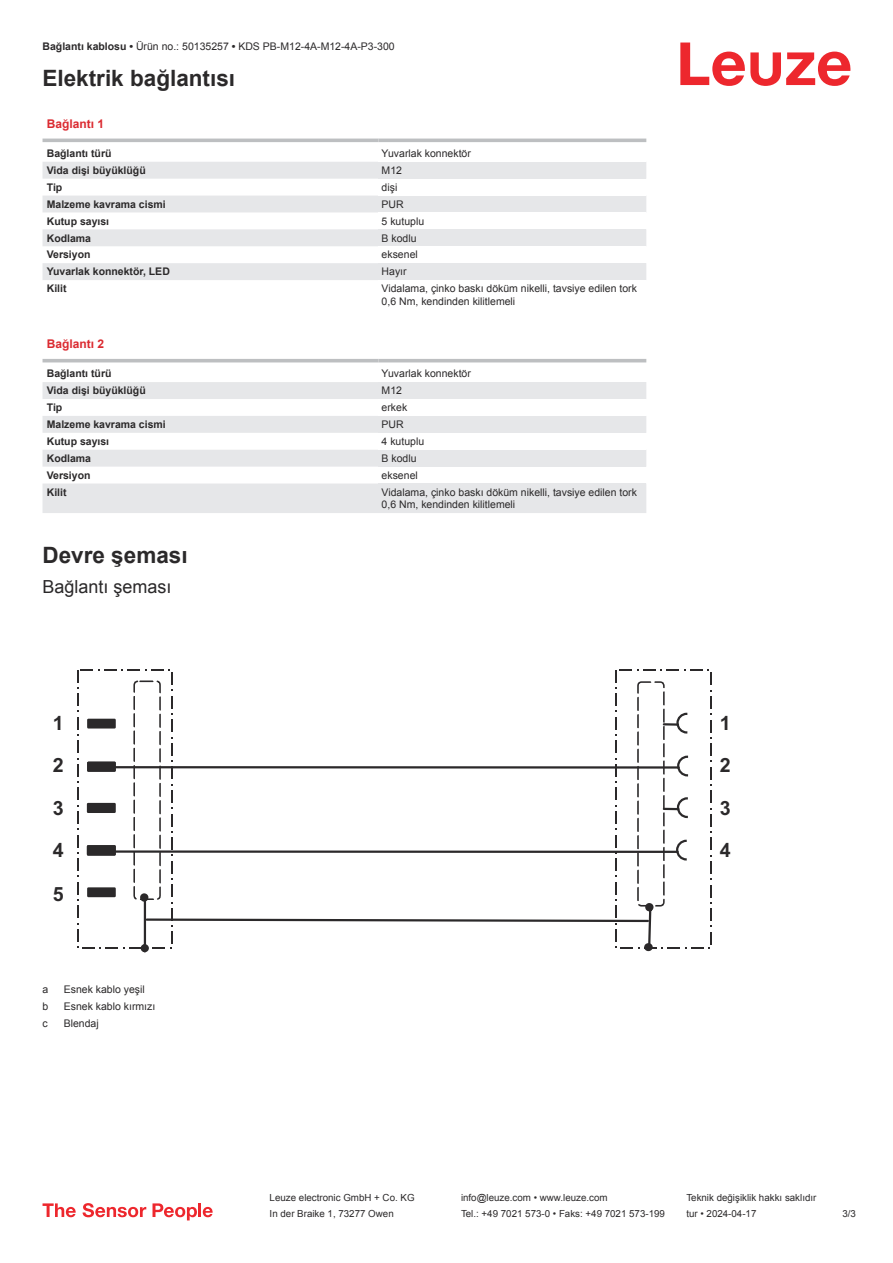
<style>
.page{position:relative;width:893px;height:1263px;background:#fff}
.page>*{position:absolute;margin:0;border:0;box-sizing:border-box;transform-origin:0 0}
.t1{font:700 22.5px "Arial";color:#2b292a}
.t2{font:700 19.65px "Arial";color:#2b292a}
.t3{font:18px "Arial";color:#2b292a}
.t4{font:700 12px "Arial";color:#db2a30}
.t5{font:10.5px/12.6px "Arial";color:#2b292a}
.t6{font:700 10.5px "Arial";color:#2b292a}
.t7{font:9.75px "Arial";color:#2b292a}
.s1{font-weight:700}
</style>
<div class="page">
<svg style="left:680px;top:43px;width:170px;height:43px"></svg>
<svg style="left:43px;top:138px;width:603px;height:1px"></svg>
<svg style="left:43px;top:162px;width:335px;height:118px;fill:#e6e7e9"></svg>
<hr style="left:43px;top:139px;width:335px;height:3px;background:#bdbfc1">
<hr style="left:378px;top:139px;width:268px;height:3px;background:#bdbfc1">
<div style="left:378px;top:162px;width:268px;height:17px;background:#e6e7e9"></div>
<div style="left:378px;top:196px;width:268px;height:16px;background:#e6e7e9"></div>
<div style="left:378px;top:229px;width:268px;height:17px;background:#e6e7e9"></div>
<div style="left:378px;top:263px;width:268px;height:17px;background:#e6e7e9"></div>
<svg style="left:43px;top:362px;width:603px;height:1px"></svg>
<svg style="left:43px;top:382px;width:335px;height:131px;fill:#e6e7e9"></svg>
<hr style="left:43px;top:359px;width:335px;height:3px;background:#bdbfc1">
<hr style="left:378px;top:359px;width:268px;height:3px;background:#bdbfc1">
<div style="left:378px;top:382px;width:268px;height:17px;background:#e6e7e9"></div>
<div style="left:378px;top:416px;width:268px;height:17px;background:#e6e7e9"></div>
<div style="left:378px;top:450px;width:268px;height:17px;background:#e6e7e9"></div>
<div style="left:378px;top:483px;width:268px;height:30px;background:#e6e7e9"></div>
<svg style="left:43px;top:1203px;width:33px;height:14px"></svg>
<svg style="left:83px;top:1203px;width:63px;height:14px"></svg>
<svg style="left:153px;top:1203px;width:44px;height:17px"></svg>
<hr style="left:198px;top:1203px;width:3px;height:14px;background:#ed272d">
<svg style="left:203px;top:1207px;width:10px;height:10px"></svg>
<svg style="left:77px;top:669px;width:635px;height:284px"></svg>
<p class="t5" style="left:43px;top:41px;width:354px"><span class="s1">Bağlantı kablosu •</span> Ürün no.: 50135257 <span class="s1">•</span> KDS PB-M12-4A-M12-4A-P3-300</p>
<h1 class="t1" style="left:43px;top:63px;width:194px">Elektrik bağlantısı</h1>
<p class="t4" style="left:47px;top:115px;width:59px">Bağlantı 1</p>
<p class="t6" style="left:47px;top:146px;width:66px">Bağlantı türü</p>
<p class="t5" style="left:382px;top:147px;width:91px">Yuvarlak konnektör</p>
<p class="t6" style="left:47px;top:163px;width:101px">Vida dişi büyüklüğü</p>
<p class="t5" style="left:382px;top:165px;width:22px">M12</p>
<p class="t6" style="left:47px;top:183px;width:17px">Tip</p>
<p class="t5" style="left:382px;top:181px;width:17px">dişi</p>
<p class="t6" style="left:47px;top:197px;width:121px">Malzeme kavrama cismi</p>
<p class="t5" style="left:382px;top:198px;width:24px">PUR</p>
<p class="t6" style="left:47px;top:214px;width:64px">Kutup sayısı</p>
<p class="t5" style="left:382px;top:216px;width:44px">5 kutuplu</p>
<p class="t6" style="left:47px;top:230px;width:46px">Kodlama</p>
<p class="t5" style="left:382px;top:232px;width:37px">B kodlu</p>
<p class="t6" style="left:47px;top:247px;width:45px">Versiyon</p>
<p class="t5" style="left:382px;top:248px;width:38px">eksenel</p>
<p class="t6" style="left:47px;top:264px;width:125px">Yuvarlak konnektör, LED</p>
<p class="t5" style="left:382px;top:265px;width:27px">Hayır</p>
<p class="t6" style="left:47px;top:281px;width:21px">Kilit</p>
<p class="t5" style="left:382px;top:282px;width:257px">Vidalama, çinko baskı döküm nikelli, tavsiye edilen tork<br>0,6 Nm, kendinden kilitlemeli</p>
<p class="t4" style="left:47px;top:335px;width:59px">Bağlantı 2</p>
<p class="t6" style="left:47px;top:366px;width:66px">Bağlantı türü</p>
<p class="t5" style="left:382px;top:367px;width:91px">Yuvarlak konnektör</p>
<p class="t6" style="left:47px;top:383px;width:101px">Vida dişi büyüklüğü</p>
<p class="t5" style="left:382px;top:385px;width:22px">M12</p>
<p class="t6" style="left:47px;top:404px;width:17px">Tip</p>
<p class="t5" style="left:382px;top:402px;width:27px">erkek</p>
<p class="t6" style="left:47px;top:417px;width:121px">Malzeme kavrama cismi</p>
<p class="t5" style="left:382px;top:418px;width:24px">PUR</p>
<p class="t6" style="left:47px;top:434px;width:64px">Kutup sayısı</p>
<p class="t5" style="left:382px;top:436px;width:44px">4 kutuplu</p>
<p class="t6" style="left:47px;top:451px;width:46px">Kodlama</p>
<p class="t5" style="left:382px;top:453px;width:37px">B kodlu</p>
<p class="t6" style="left:47px;top:468px;width:45px">Versiyon</p>
<p class="t5" style="left:382px;top:469px;width:38px">eksenel</p>
<p class="t6" style="left:47px;top:485px;width:21px">Kilit</p>
<p class="t5" style="left:382px;top:486px;width:257px">Vidalama, çinko baskı döküm nikelli, tavsiye edilen tork<br>0,6 Nm, kendinden kilitlemeli</p>
<h1 class="t1" style="left:43px;top:539px;width:147px">Devre şeması</h1>
<h3 class="t3" style="left:43px;top:574px;width:131px">Bağlantı şeması</h3>
<h2 class="t2" style="left:53px;top:712px;width:12px">1</h2>
<h2 class="t2" style="left:720px;top:712px;width:12px">1</h2>
<h2 class="t2" style="left:53px;top:753px;width:12px">2</h2>
<h2 class="t2" style="left:720px;top:753px;width:12px">2</h2>
<h2 class="t2" style="left:53px;top:797px;width:12px">3</h2>
<h2 class="t2" style="left:720px;top:797px;width:12px">3</h2>
<h2 class="t2" style="left:53px;top:839px;width:12px">4</h2>
<h2 class="t2" style="left:720px;top:839px;width:12px">4</h2>
<h2 class="t2" style="left:53px;top:882px;width:12px">5</h2>
<p class="t5" style="left:43px;top:983px;width:7px">a</p>
<p class="t5" style="left:64px;top:982px;width:83px">Esnek kablo yeşil</p>
<p class="t5" style="left:43px;top:1000px;width:7px">b</p>
<p class="t5" style="left:64px;top:999px;width:93px">Esnek kablo kırmızı</p>
<p class="t5" style="left:43px;top:1017px;width:7px">c</p>
<p class="t5" style="left:64px;top:1016px;width:37px">Blendaj</p>
<p class="t7" style="left:270px;top:1191px;width:146px">Leuze electronic GmbH + Co. KG</p>
<p class="t7" style="left:461px;top:1191px;width:148px">info@leuze.com • www.leuze.com</p>
<p class="t7" style="left:686px;top:1191px;width:132px">Teknik değişiklik hakkı saklıdır</p>
<p class="t7" style="left:270px;top:1207px;width:126px">In der Braike 1, 73277 Owen</p>
<p class="t7" style="left:461px;top:1207px;width:205px">Tel.: +49 7021 573-0 • Faks: +49 7021 573-199</p>
<p class="t7" style="left:686px;top:1207px;width:72px">tur • 2024-04-17</p>
<p class="t7" style="left:842px;top:1210px;width:15px">3 /3</p>
</div>
